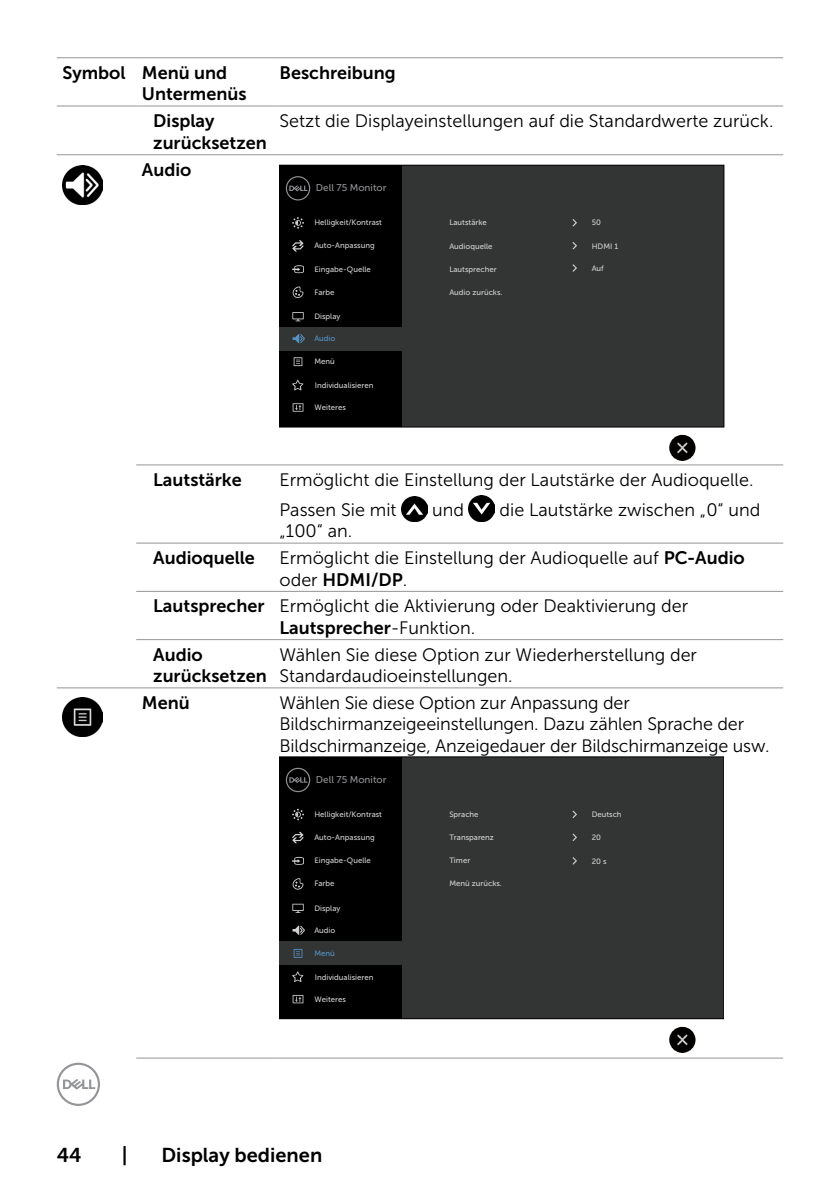
<style>
.page{position:relative;width:840px;height:1191px;background:#fff}
.page>*{position:absolute;margin:0;border:0;box-sizing:border-box;transform-origin:0 0}
.t1{font:20px "Museo Sans For Dell 700";color:#000}
.t2{font:18px/21.6px "Museo Sans For Dell 300";color:#000}
.t3{font:18px/21.6px "Museo Sans For Dell 700";color:#000}
.t4{font:9.8px "Museo Sans For Dell 500";color:#8f9093}
.t5{font:7.8px "Museo Sans For Dell 500";color:#d0d1d2}
.t6{font:7.8px "Museo Sans For Dell 500";color:#5693c6}
.s1{font-family:"Museo Sans For Dell 700"}
.s2{font-family:"Museo Sans For Dell 300"}
</style>
<div class="page">
<svg style="left:57px;top:1062px;width:43px;height:44px"></svg>
<hr style="left:57px;top:57px;width:79px;height:1px;background:#939598">
<hr style="left:136px;top:57px;width:138px;height:1px;background:#939598">
<hr style="left:274px;top:57px;width:508px;height:1px;background:#939598">
<hr style="left:57px;top:106px;width:79px;height:1px;background:#939598">
<hr style="left:136px;top:106px;width:138px;height:1px;background:#939598">
<hr style="left:274px;top:106px;width:508px;height:1px;background:#939598">
<hr style="left:136px;top:154px;width:138px;height:1px;background:#939598">
<hr style="left:274px;top:154px;width:508px;height:1px;background:#939598">
<hr style="left:136px;top:464px;width:138px;height:1px;background:#939598">
<hr style="left:274px;top:464px;width:508px;height:1px;background:#939598">
<hr style="left:136px;top:543px;width:138px;height:1px;background:#939598">
<hr style="left:274px;top:543px;width:508px;height:1px;background:#939598">
<hr style="left:136px;top:591px;width:138px;height:1px;background:#939598">
<hr style="left:274px;top:591px;width:508px;height:1px;background:#939598">
<hr style="left:136px;top:639px;width:138px;height:1px;background:#939598">
<hr style="left:274px;top:639px;width:508px;height:1px;background:#939598">
<hr style="left:57px;top:687px;width:79px;height:1px;background:#939598">
<hr style="left:136px;top:687px;width:138px;height:1px;background:#939598">
<hr style="left:274px;top:687px;width:508px;height:1px;background:#939598">
<hr style="left:136px;top:1057px;width:138px;height:1px;background:#939598">
<hr style="left:274px;top:1057px;width:508px;height:1px;background:#939598">
<hr style="left:57px;top:154px;width:79px;height:1px;background:#939598">
<img style="left:62px;top:165px;width:40px;height:40px">
<div style="left:279px;top:165px;width:444px;height:262px;background:#333434"></div>
<div style="left:279px;top:165px;width:122px;height:262px;background:#000"></div>
<div style="left:279px;top:327px;width:122px;height:23px;background:#333434"></div>
<svg style="left:292px;top:217px;width:12px;height:12px"></svg>
<svg style="left:292px;top:265px;width:12px;height:8px"></svg>
<svg style="left:292px;top:286px;width:11px;height:12px"></svg>
<svg style="left:292px;top:312px;width:11px;height:9px"></svg>
<svg style="left:292px;top:403px;width:11px;height:9px"></svg>
<svg style="left:286px;top:176px;width:24px;height:24px"></svg>
<svg style="left:292px;top:240px;width:11px;height:11px"></svg>
<svg style="left:292px;top:334px;width:13px;height:10px"></svg>
<svg style="left:293px;top:357px;width:9px;height:9px"></svg>
<svg style="left:292px;top:379px;width:11px;height:12px"></svg>
<img style="left:669px;top:434px;width:26px;height:27px">
<svg style="left:572px;top:219px;width:4px;height:7px"></svg>
<svg style="left:572px;top:242px;width:4px;height:7px"></svg>
<svg style="left:572px;top:264px;width:4px;height:8px"></svg>
<img style="left:401px;top:496px;width:26px;height:26px">
<img style="left:468px;top:495px;width:26px;height:26px">
<img style="left:62px;top:697px;width:40px;height:40px">
<div style="left:279px;top:757px;width:444px;height:261px;background:#333434"></div>
<div style="left:279px;top:757px;width:122px;height:261px;background:#000"></div>
<div style="left:279px;top:941px;width:122px;height:24px;background:#333434"></div>
<svg style="left:292px;top:808px;width:12px;height:12px"></svg>
<svg style="left:292px;top:857px;width:12px;height:8px"></svg>
<svg style="left:292px;top:878px;width:11px;height:12px"></svg>
<svg style="left:292px;top:903px;width:11px;height:10px"></svg>
<svg style="left:292px;top:995px;width:11px;height:8px"></svg>
<svg style="left:286px;top:767px;width:24px;height:25px"></svg>
<svg style="left:292px;top:832px;width:11px;height:11px"></svg>
<svg style="left:292px;top:925px;width:13px;height:10px"></svg>
<svg style="left:293px;top:949px;width:9px;height:8px"></svg>
<svg style="left:292px;top:971px;width:11px;height:11px"></svg>
<img style="left:669px;top:1026px;width:26px;height:26px">
<svg style="left:572px;top:810px;width:4px;height:8px"></svg>
<svg style="left:572px;top:833px;width:4px;height:8px"></svg>
<svg style="left:572px;top:857px;width:4px;height:7px"></svg>
<p class="t3" style="left:142px;top:62px;width:106px;text-indent:-79px">Symbol Menü und<br>Untermenüs</p>
<p class="t3" style="left:279px;top:62px;width:118px">Beschreibung</p>
<p class="t3" style="left:153px;top:110px;width:115px">Display zurücksetzen</p>
<p class="t2" style="left:279px;top:111px;width:495px">Setzt die Displayeinstellungen auf die Standardwerte zurück.</p>
<p class="t3" style="left:142px;top:159px;width:51px">Audio</p>
<p class="t4" style="left:316px;top:182px;width:72px">Dell 75 Monitor</p>
<p class="t5" style="left:314px;top:218px;width:69px">Helligkeit/Kontrast</p>
<p class="t5" style="left:314px;top:241px;width:62px">Auto-Anpassung</p>
<p class="t5" style="left:314px;top:265px;width:58px">Eingabe-Quelle</p>
<p class="t5" style="left:314px;top:288px;width:22px">Farbe</p>
<p class="t5" style="left:314px;top:312px;width:28px">Display</p>
<p class="t6" style="left:314px;top:334px;width:23px">Audio</p>
<p class="t5" style="left:314px;top:357px;width:22px">Menü</p>
<p class="t5" style="left:314px;top:381px;width:60px">Individualisieren</p>
<p class="t5" style="left:314px;top:403px;width:33px">Weiteres</p>
<p class="t5" style="left:449px;top:218px;width:39px">Lautstärke</p>
<p class="t5" style="left:449px;top:242px;width:45px">Audioquelle</p>
<p class="t5" style="left:449px;top:265px;width:49px">Lautsprecher</p>
<p class="t5" style="left:449px;top:288px;width:55px">Audio zurücks.</p>
<p class="t5" style="left:591px;top:218px;width:11px">50</p>
<p class="t5" style="left:591px;top:242px;width:28px">HDMI 1</p>
<p class="t5" style="left:591px;top:264px;width:14px">Auf</p>
<p class="t3" style="left:153px;top:469px;width:90px">Lautstärke</p>
<p class="t2" style="left:279px;top:465px;width:475px;line-height:30px">Ermöglicht die Einstellung der Lautstärke der Audioquelle.<br>Passen Sie mit</p>
<p class="t2" style="left:432px;top:499px;width:33px">und</p>
<p class="t2" style="left:499px;top:499px;width:262px">die Lautstärke zwischen „0“ und</p>
<p class="t2" style="left:279px;top:520px;width:74px">„100“ an.</p>
<p class="t3" style="left:153px;top:547px;width:103px">Audioquelle</p>
<p class="t2" style="left:279px;top:547px;width:466px">Ermöglicht die Einstellung der Audioquelle auf <span class="s1">PC-Audio</span></p>
<p class="t3" style="left:279px;top:568px;width:129px"><span class="s2">oder</span> HDMI/DP<span class="s2">.</span></p>
<p class="t2" style="left:153px;top:595px;width:536px"><span class="s1">Lautsprecher</span> Ermöglicht die Aktivierung oder Deaktivierung der</p>
<p class="t3" style="left:279px;top:617px;width:197px">Lautsprecher<span class="s2">-Funktion.</span></p>
<p class="t3" style="left:153px;top:643px;width:115px">Audio zurücksetzen</p>
<p class="t2" style="left:279px;top:643px;width:419px">Wählen Sie diese Option zur Wiederherstellung der<br>Standardaudioeinstellungen.</p>
<p class="t3" style="left:142px;top:692px;width:49px">Menü</p>
<p class="t2" style="left:279px;top:692px;width:491px">Wählen Sie diese Option zur Anpassung der<br>Bildschirmanzeigeeinstellungen. Dazu zählen Sprache der<br>Bildschirmanzeige, Anzeigedauer der Bildschirmanzeige usw.</p>
<p class="t4" style="left:316px;top:774px;width:72px">Dell 75 Monitor</p>
<p class="t5" style="left:449px;top:810px;width:31px">Sprache</p>
<p class="t5" style="left:449px;top:833px;width:46px">Transparenz</p>
<p class="t5" style="left:449px;top:856px;width:22px">Timer</p>
<p class="t5" style="left:314px;top:810px;width:69px">Helligkeit/Kontrast</p>
<p class="t5" style="left:591px;top:810px;width:31px">Deutsch</p>
<p class="t5" style="left:591px;top:833px;width:11px">20</p>
<p class="t5" style="left:591px;top:857px;width:16px">20 s</p>
<p class="t5" style="left:314px;top:833px;width:62px">Auto-Anpassung</p>
<p class="t5" style="left:314px;top:856px;width:58px">Eingabe-Quelle</p>
<p class="t5" style="left:314px;top:879px;width:22px">Farbe</p>
<p class="t5" style="left:314px;top:904px;width:28px">Display</p>
<p class="t5" style="left:314px;top:926px;width:23px">Audio</p>
<p class="t6" style="left:314px;top:949px;width:22px">Menü</p>
<p class="t5" style="left:314px;top:972px;width:60px">Individualisieren</p>
<p class="t5" style="left:314px;top:994px;width:33px">Weiteres</p>
<p class="t1" style="left:57px;top:1143px;width:26px">44</p>
<p class="t1" style="left:122px;top:1143px;width:7px">|</p>
<p class="t1" style="left:161px;top:1143px;width:162px">Display bedienen</p>
<p class="t5" style="left:449px;top:879px;width:54px">Menü zurücks.</p>
</div>
